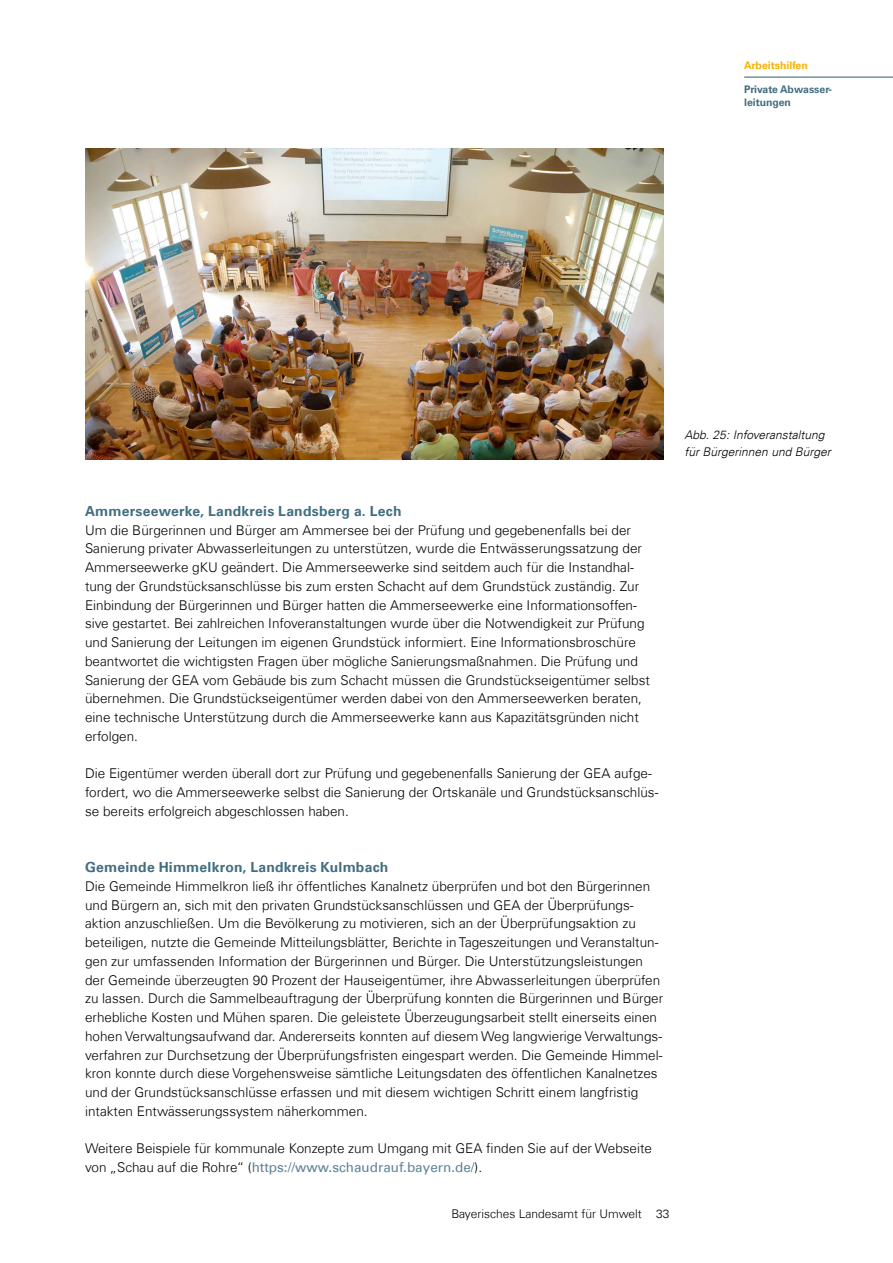
<style>
.page{position:relative;width:893px;height:1263px;background:#fff}
.page>*{position:absolute;margin:0;border:0;box-sizing:border-box;transform-origin:0 0}
.Head_4_Thema{font:700 13.95px "Univers Com 65";letter-spacing:.015em;color:#426e81}
.Fließ_Thema_Abstand{font:300 13.5px/18.8px "Univers Com 45";color:#000}
.Bildunterschrift_Thema{font:italic 300 12px/16.5px "Univers Com 45";color:#000}
.t1{font:300 12px "Univers Com 45";color:#000}
.t2{font:700 10.5px/12.8px "Univers Com 65";color:#426e81}
.t3{font:700 10.5px "Univers Com 65";color:#f9b000}
.s1{font-family:"Univers Com 55 Roman";font-weight:400;color:#5c8395}
</style>
<div class="page">
<hr style="left:744px;top:77px;width:149px;height:1px;background:#426e81">
<img style="left:85px;top:149px;width:578px;height:310px">
<p class="t3" style="left:744px;top:59px;width:65px">Arbeitshilfen</p>
<p class="t2" style="left:744px;top:83px;width:89px">Private Abwasser&shy;leitungen</p>
<p class="Bildunterschrift_Thema" style="left:685px;top:426px;width:148px">Abb. 25: Infoveranstaltung für Bürgerinnen und Bürger</p>
<p class="Head_4_Thema" style="left:85px;top:502px;width:318px">Ammerseewerke, Landkreis Landsberg a. Lech</p>
<p class="Fließ_Thema_Abstand" style="left:85px;top:520px;width:566px">Um die Bürgerinnen und Bürger am Ammersee bei der Prüfung und gegebenenfalls bei der Sanierung privater Abwasserleitungen zu unterstützen, wurde die Entwässerungssatzung der Ammerseewerke gKU geändert. Die Ammerseewerke sind seitdem auch für die Instandhal&shy;tung der Grundstücksanschlüsse bis zum ersten Schacht auf dem Grundstück zuständig. Zur Einbindung der Bürgerinnen und Bürger hatten die Ammerseewerke eine Informationsoffen&shy;sive gestartet. Bei zahlreichen Infoveranstaltungen wurde über die Notwendigkeit zur Prüfung und Sanierung der Leitungen im eigenen Grundstück informiert. Eine Informationsbroschüre beantwortet die wichtigsten Fragen über mögliche Sanierungsmaßnahmen. Die Prüfung und Sanierung der GEA vom Gebäude bis zum Schacht müssen die Grundstückseigentümer selbst übernehmen. Die Grundstückseigentümer werden dabei von den Ammerseewerken beraten, eine technische Unterstützung durch die Ammerseewerke kann aus Kapazitätsgründen nicht erfolgen.</p>
<p class="Fließ_Thema_Abstand" style="left:85px;top:764px;width:575px">Die Eigentümer werden überall dort zur Prüfung und gegebenenfalls Sanierung der GEA aufge&shy;fordert, wo die Ammerseewerke selbst die Sanierung der Ortskanäle und Grundstücksanschlüs&shy;se bereits erfolgreich abgeschlossen haben.</p>
<p class="Head_4_Thema" style="left:85px;top:859px;width:305px">Gemeinde Himmelkron, Landkreis Kulmbach</p>
<p class="Fließ_Thema_Abstand" style="left:85px;top:877px;width:580px">Die Gemeinde Himmelkron ließ ihr öffentliches Kanalnetz überprüfen und bot den Bürgerinnen und Bürgern an, sich mit den privaten Grundstücksanschlüssen und GEA der Überprüfungs&shy;aktion anzuschließen. Um die Bevölkerung zu motivieren, sich an der Überprüfungsaktion zu beteiligen, nutzte die Gemeinde Mitteilungsblätter, Berichte in Tageszeitungen und Veranstaltun&shy;gen zur umfassenden Information der Bürgerinnen und Bürger. Die Unterstützungsleistungen der Gemeinde überzeugten 90 Prozent der Hauseigentümer, ihre Abwasserleitungen überprüfen zu lassen. Durch die Sammelbeauftragung der Überprüfung konnten die Bürgerinnen und Bürger erhebliche Kosten und Mühen sparen. Die geleistete Überzeugungsarbeit stellt einerseits einen hohen Verwaltungsaufwand dar. Andererseits konnten auf diesem Weg langwierige Verwaltungs&shy;verfahren zur Durchsetzung der Überprüfungsfristen eingespart werden. Die Gemeinde Himmel&shy;kron konnte durch diese Vorgehensweise sämtliche Leitungsdaten des öffentlichen Kanalnetzes und der Grundstücksanschlüsse erfassen und mit diesem wichtigen Schritt einem langfristig intakten Entwässerungssystem näherkommen.</p>
<p class="Fließ_Thema_Abstand" style="left:85px;top:1139px;width:568px">Weitere Beispiele für kommunale Konzepte zum Umgang mit GEA finden Sie auf der Webseite von „Schau auf die Rohre“ (<span class="s1">https://www.schaudrauf.bayern.de/</span>).</p>
<p class="t1" style="left:451px;top:1207px;width:219px">Bayerisches Landesamt für Umwelt 33</p>
</div>
